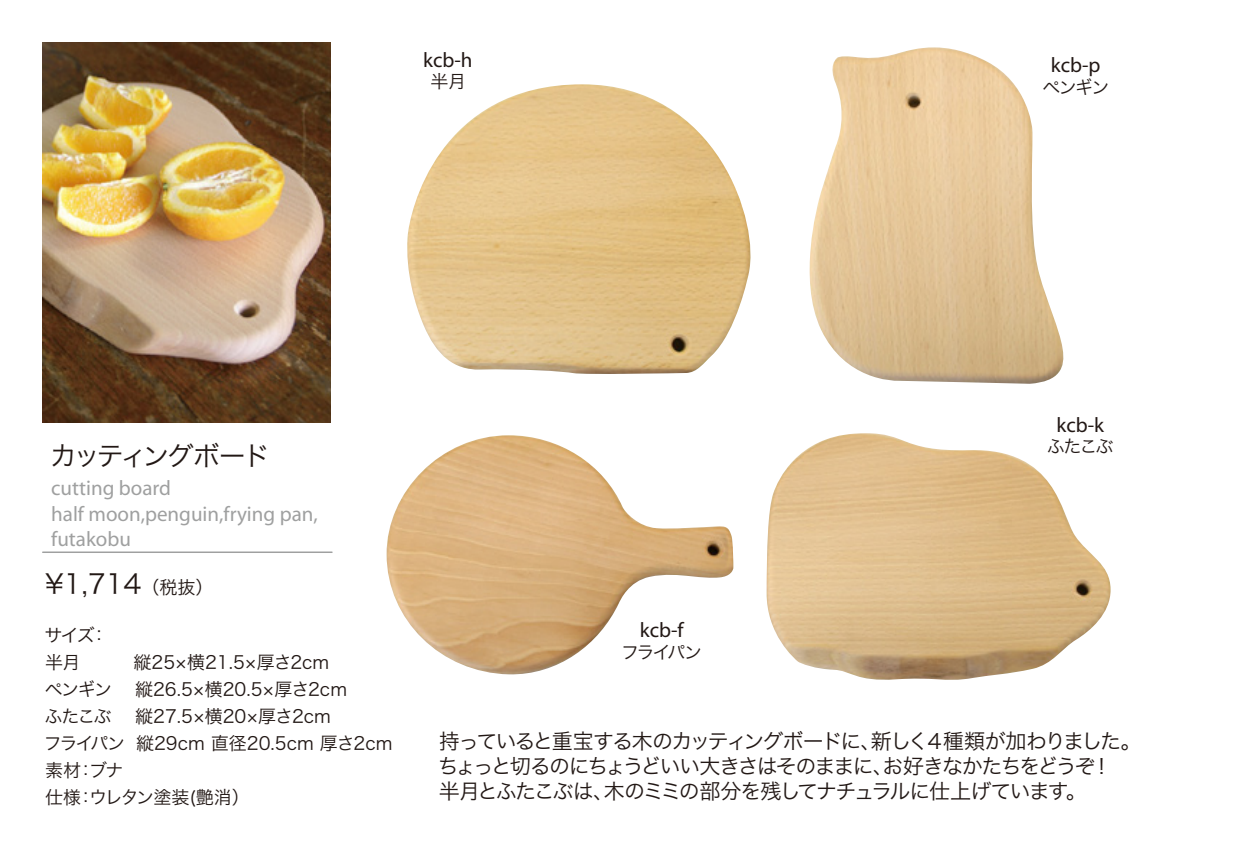
<style>
.page{position:relative;width:1259px;height:851px;background:#fff}
.page>*{position:absolute;margin:0;border:0;box-sizing:border-box;transform-origin:0 0}
.t1{font:27px "Hira Kaku Pro W3";letter-spacing:-.1em;color:#221815}
.t2{font:21px/25.2px "Hira Kaku Pro W3";letter-spacing:-.09em;color:#221815}
.t3{font:21px/25.2px "Myriad";color:#9fa0a0}
.t4{font:21px "Myriad";color:#221815}
.t5{font:18px/27px "Hira Kaku Pro W3";color:#221815}
.t6{font:18px/27px "Hira Kaku Pro W3";letter-spacing:-.045em;color:#221815}
.s1{font-size:18px}
</style>
<div class="page">
<img style="left:43px;top:43px;width:287px;height:379px">
<hr style="left:43px;top:551px;width:289px;height:2px;background:#9fa0a0">
<img style="left:809px;top:47px;width:255px;height:337px">
<img style="left:407px;top:84px;width:344px;height:290px">
<img style="left:766px;top:433px;width:344px;height:247px">
<img style="left:386px;top:435px;width:347px;height:240px">
<p class="t4" style="left:423px;top:49px;width:51px">kcb-h</p>
<p class="t6" style="left:431px;top:67px;width:37px">半月</p>
<p class="t4" style="left:1051px;top:54px;width:51px">kcb-p</p>
<p class="t6" style="left:1042px;top:72px;width:69px">ペンギン</p>
<p class="t1" style="left:50px;top:431px;width:247px">カッティングボード　</p>
<p class="t3" style="left:51px;top:476px;width:268px">cutting board<br>half moon,penguin,frying pan, futakobu</p>
<p class="t1" style="left:45px;top:559px;width:170px">¥1,714 <span class="s1">（税抜）</span></p>
<p class="t6" style="left:45px;top:620px;width:65px">サイズ：半月</p>
<p class="t5" style="left:134px;top:647px;width:197px">縦25×横21.5×厚さ2cm</p>
<p class="t6" style="left:45px;top:674px;width:69px">ペンギン</p>
<p class="t5" style="left:135px;top:674px;width:213px">縦26.5×横20.5×厚さ2cm</p>
<p class="t6" style="left:45px;top:701px;width:68px">ふたこぶ</p>
<p class="t5" style="left:44px;top:701px;width:350px;text-indent:91px">縦27.5×横20×厚さ2cm<br>フライパン 縦29cm 直径20.5cm 厚さ2cm素材：ブナ<br>仕様：ウレタン塗装(艶消）</p>
<p class="t4" style="left:640px;top:619px;width:45px">kcb-f</p>
<p class="t6" style="left:621px;top:637px;width:83px">フライパン</p>
<p class="t4" style="left:1056px;top:414px;width:49px">kcb-k</p>
<p class="t6" style="left:1046px;top:432px;width:68px">ふたこぶ</p>
<p class="t2" style="left:438px;top:726px;width:705px">持っていると重宝する木のカッティングボードに、新しく４種類が加わりました。ちょっと切るのにちょうどいい大きさはそのままに、お好きなかたちをどうぞ！<br>半月とふたこぶは、木のミミの部分を残してナチュラルに仕上げています。</p>
</div>
